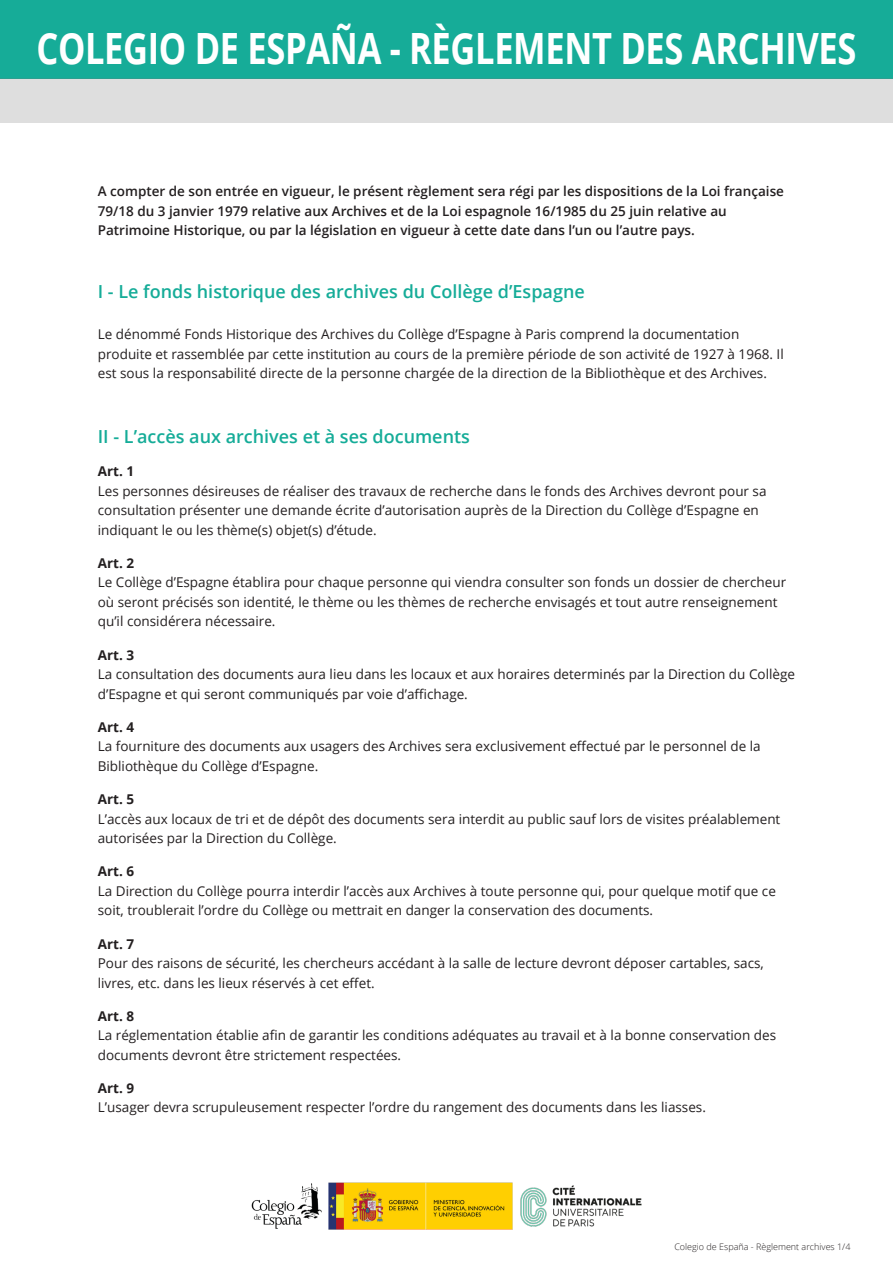
<style>
.page{position:relative;width:893px;height:1263px;background:#fff}
.page>*{position:absolute;margin:0;border:0;box-sizing:border-box;transform-origin:0 0}
.t1{font:700 43.2px "Open Sans";letter-spacing:-.01em;color:#fff;scale:.8 1}
.titre4{font:600 18px "Open Sans";color:#15ac98}
.contenu_1{font:13.5px/19.5px "Open Sans";color:#231f20}
.contenu_1-2{font:600 13.5px/19.5px "Open Sans";color:#231f20}
.titre_2{font:700 13.5px "Open Sans";color:#231f20}
.t2{font:300 9px "Open Sans";color:#231f20}
</style>
<div class="page">
<div style="left:0;top:0;width:893px;height:79px;background:#16ac98"></div>
<img style="left:252px;top:1182px;width:389px;height:47px">
<div style="left:0;top:79px;width:893px;height:44px;background:#dedede"></div>
<p class="t1" style="left:36px;top:18px;width:1027px">COLEGIO DE ESPAÑA - RÈGLEMENT DES ARCHIVES</p>
<p class="contenu_1-2" style="left:98px;top:181px;width:688px">A compter de son entrée en vigueur, le présent règlement sera régi par les dispositions de la Loi française<br>79/18 du 3 janvier 1979 relative aux Archives et de la Loi espagnole 16/1985 du 25 juin relative au<br>Patrimoine Historique, ou par la législation en vigueur à cette date dans l’un ou l’autre pays.</p>
<p class="titre4" style="left:98px;top:279px;width:489px">I - Le fonds historique des archives du Collège d’Espagne</p>
<p class="contenu_1" style="left:98px;top:324px;width:687px">Le dénommé Fonds Historique des Archives du Collège d’Espagne à Paris comprend la documentation produite et rassemblée par cette institution au cours de la première période de son activité de 1927 à 1968. Il est sous la responsabilité directe de la personne chargée de la direction de la Bibliothèque et des Archives.</p>
<p class="titre4" style="left:98px;top:424px;width:374px">II - L’accès aux archives et à ses documents</p>
<p class="titre_2" style="left:98px;top:462px;width:38px">Art. 1</p>
<p class="contenu_1" style="left:98px;top:481px;width:670px">Les personnes désireuses de réaliser des travaux de recherche dans le fonds des Archives devront pour sa consultation présenter une demande écrite d’autorisation auprès de la Direction du Collège d’Espagne en indiquant le ou les thème(s) objet(s) d’étude.</p>
<p class="titre_2" style="left:98px;top:553px;width:38px">Art. 2</p>
<p class="contenu_1" style="left:98px;top:572px;width:690px">Le Collège d’Espagne établira pour chaque personne qui viendra consulter son fonds un dossier de chercheur où seront précisés son identité, le thème ou les thèmes de recherche envisagés et tout autre renseignement qu’il considérera nécessaire.</p>
<p class="titre_2" style="left:98px;top:645px;width:38px">Art. 3</p>
<p class="contenu_1" style="left:98px;top:664px;width:699px">La consultation des documents aura lieu dans les locaux et aux horaires determinés par la Direction du Collège d’Espagne et qui seront communiqués par voie d’affichage.</p>
<p class="titre_2" style="left:98px;top:717px;width:38px">Art. 4</p>
<p class="contenu_1" style="left:98px;top:736px;width:664px">La fourniture des documents aux usagers des Archives sera exclusivement effectué par le personnel de la<br>Bibliothèque du Collège d’Espagne.</p>
<p class="titre_2" style="left:98px;top:790px;width:38px">Art. 5</p>
<p class="contenu_1" style="left:98px;top:808px;width:684px">L’accès aux locaux de tri et de dépôt des documents sera interdit au public sauf lors de visites préalablement autorisées par la Direction du Collège.</p>
<p class="titre_2" style="left:98px;top:862px;width:38px">Art. 6</p>
<p class="contenu_1" style="left:98px;top:881px;width:680px">La Direction du Collège pourra interdir l’accès aux Archives à toute personne qui, pour quelque motif que ce soit, troublerait l’ordre du Collège ou mettrait en danger la conservation des documents.</p>
<p class="titre_2" style="left:98px;top:934px;width:38px">Art. 7</p>
<p class="contenu_1" style="left:98px;top:953px;width:668px">Pour des raisons de sécurité, les chercheurs accédant à la salle de lecture devront déposer cartables, sacs, livres, etc. dans les lieux réservés à cet effet.</p>
<p class="titre_2" style="left:98px;top:1006px;width:38px">Art. 8</p>
<p class="contenu_1" style="left:98px;top:1025px;width:680px">La réglementation établie afin de garantir les conditions adéquates au travail et à la bonne conservation des documents devront être strictement respectées.</p>
<p class="titre_2" style="left:98px;top:1078px;width:38px">Art. 9</p>
<p class="contenu_1" style="left:98px;top:1097px;width:610px">L’usager devra scrupuleusement respecter l’ordre du rangement des documents dans les liasses.</p>
<p class="t2" style="left:674px;top:1240px;width:178px">Colegio de España - Règlement archives 1/4</p>
</div>
